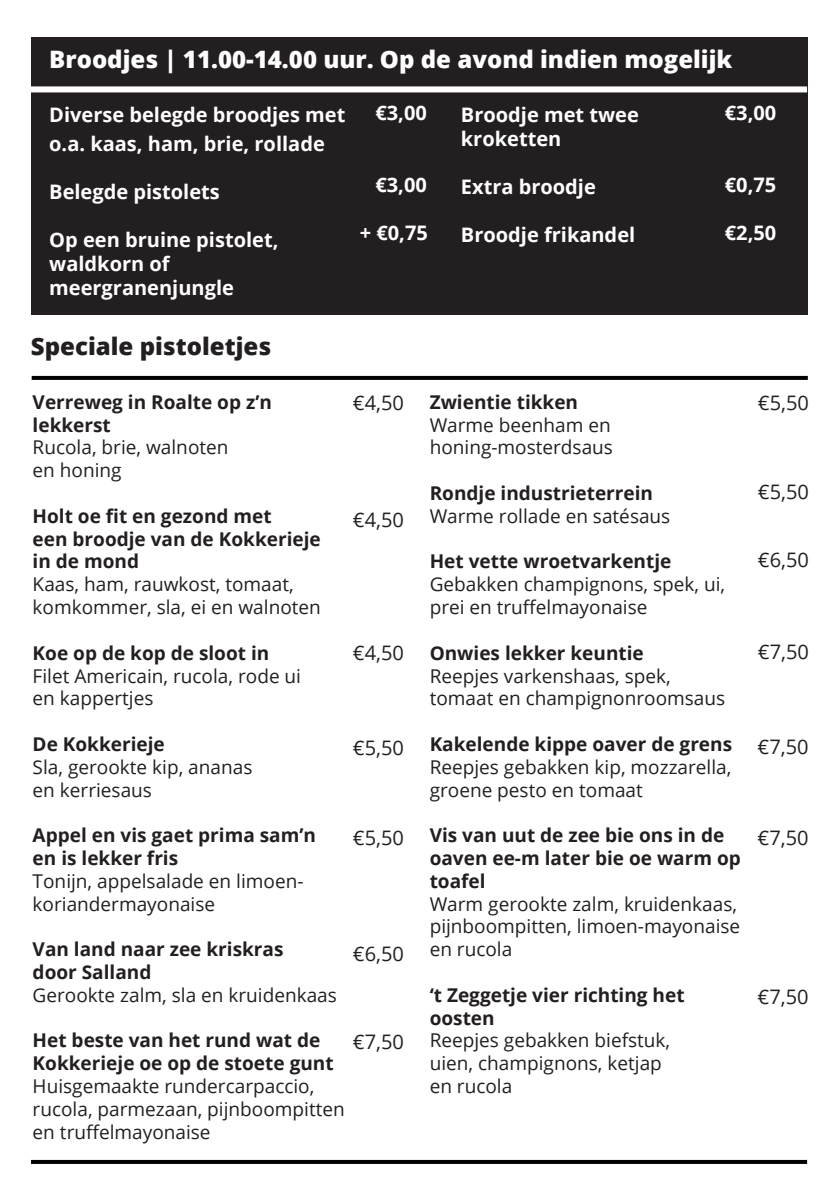
<style>
.page{position:relative;width:840px;height:1191px;background:#fff}
.page>*{position:absolute;margin:0;border:0;box-sizing:border-box;transform-origin:0 0}
.t1{font:800 24px "Open Sans";color:#fff}
.t2{font:800 24px "Open Sans";color:#231f20}
.t3{font:700 20px/28.8px "Open Sans";color:#fff}
.t4{font:20px "Open Sans";color:#231f20}
.t5{font:19px/22.8px "Open Sans";color:#231f20}
.t6{font:700 19px/22.8px "Open Sans";color:#231f20}
</style>
<div class="page">
<svg style="left:32px;top:376px;width:775px;height:4px;background:#050505"></svg>
<svg style="left:31px;top:1159px;width:775px;height:4px;background:#3b3b3b"></svg>
<div style="left:31px;top:37px;width:775px;height:277px;background:#231f20"></div>
<div style="left:31px;top:86px;width:775px;height:6px;background:#fff"></div>
<p class="t1" style="left:49px;top:41px;width:684px">Broodjes | 11.00-14.00 uur. Op de avond indien mogelijk</p>
<p class="t3" style="left:49px;top:100px;width:297px">Diverse belegde broodjes met o.a. kaas, ham, brie, rollade</p>
<p class="t3" style="left:49px;top:176px;width:172px">Belegde pistolets</p>
<p class="t3" style="left:49px;top:224px;width:231px">Op een bruine pistolet,</p>
<p class="t3" style="left:49px;top:248px;width:122px">waldkorn of</p>
<p class="t3" style="left:49px;top:272px;width:186px">meergranenjungle</p>
<p class="t3" style="left:375px;top:98px;width:53px">€3,00</p>
<p class="t3" style="left:724px;top:98px;width:53px">€3,00</p>
<p class="t3" style="left:460px;top:100px;width:179px">Broodje met twee</p>
<p class="t3" style="left:460px;top:124px;width:102px">kroketten</p>
<p class="t3" style="left:460px;top:172px;width:136px">Extra broodje</p>
<p class="t3" style="left:460px;top:220px;width:176px">Broodje frikandel</p>
<p class="t3" style="left:375px;top:170px;width:53px">€3,00</p>
<p class="t3" style="left:359px;top:218px;width:70px">+ €0,75</p>
<p class="t3" style="left:724px;top:170px;width:53px">€0,75</p>
<p class="t3" style="left:724px;top:218px;width:53px">€2,50</p>
<p class="t2" style="left:31px;top:328px;width:242px">Speciale pistoletjes</p>
<p class="t6" style="left:33px;top:390px;width:241px">Verreweg in Roalte op z’n</p>
<p class="t6" style="left:33px;top:413px;width:80px">lekkerst</p>
<p class="t5" style="left:33px;top:435px;width:197px">Rucola, brie, walnoten</p>
<p class="t5" style="left:33px;top:458px;width:90px">en honing</p>
<p class="t6" style="left:33px;top:504px;width:240px">Holt oe fit en gezond met</p>
<p class="t6" style="left:33px;top:527px;width:289px">een broodje van de Kokkerieje</p>
<p class="t6" style="left:33px;top:550px;width:108px">in de mond</p>
<p class="t5" style="left:33px;top:572px;width:262px">Kaas, ham, rauwkost, tomaat,</p>
<p class="t5" style="left:33px;top:595px;width:289px">komkommer, sla, ei en walnoten</p>
<p class="t6" style="left:33px;top:641px;width:238px">Koe op de kop de sloot in</p>
<p class="t5" style="left:33px;top:663px;width:270px">Filet Americain, rucola, rode ui</p>
<p class="t5" style="left:33px;top:686px;width:122px">en kappertjes</p>
<p class="t6" style="left:33px;top:732px;width:134px">De Kokkerieje</p>
<p class="t5" style="left:33px;top:755px;width:221px">Sla, gerookte kip, ananas</p>
<p class="t5" style="left:33px;top:777px;width:121px">en kerriesaus</p>
<p class="t6" style="left:33px;top:823px;width:285px">Appel en vis gaet prima sam’n</p>
<p class="t6" style="left:33px;top:846px;width:147px">en is lekker fris</p>
<p class="t5" style="left:33px;top:869px;width:272px">Tonijn, appelsalade en limoen-</p>
<p class="t5" style="left:33px;top:891px;width:184px">koriandermayonaise</p>
<p class="t6" style="left:33px;top:937px;width:252px">Van land naar zee kriskras</p>
<p class="t6" style="left:33px;top:960px;width:120px">door Salland</p>
<p class="t5" style="left:33px;top:983px;width:305px">Gerookte zalm, sla en kruidenkaas</p>
<p class="t6" style="left:33px;top:1028px;width:302px">Het beste van het rund wat de<br>Kokkerieje oe op de stoete gunt</p>
<p class="t5" style="left:33px;top:1074px;width:283px">Huisgemaakte rundercarpaccio,</p>
<p class="t5" style="left:33px;top:1097px;width:313px">rucola, parmezaan, pijnboompitten</p>
<p class="t5" style="left:33px;top:1119px;width:179px">en truffelmayonaise</p>
<p class="t4" style="left:353px;top:388px;width:53px">€4,50</p>
<p class="t4" style="left:353px;top:506px;width:53px">€4,50</p>
<p class="t4" style="left:353px;top:639px;width:53px">€4,50</p>
<p class="t4" style="left:353px;top:733px;width:53px">€5,50</p>
<p class="t4" style="left:353px;top:823px;width:53px">€5,50</p>
<p class="t4" style="left:353px;top:940px;width:53px">€6,50</p>
<p class="t4" style="left:353px;top:1027px;width:53px">€7,50</p>
<p class="t6" style="left:429px;top:390px;width:150px">Zwientie tikken</p>
<p class="t5" style="left:429px;top:413px;width:182px">Warme beenham en</p>
<p class="t5" style="left:429px;top:435px;width:185px">honing-mosterdsaus</p>
<p class="t6" style="left:429px;top:481px;width:225px">Rondje industrieterrein</p>
<p class="t5" style="left:429px;top:504px;width:242px">Warme rollade en satésaus</p>
<p class="t6" style="left:429px;top:550px;width:243px">Het vette wroetvarkentje</p>
<p class="t5" style="left:429px;top:572px;width:297px">Gebakken champignons, spek, ui, prei en truffelmayonaise</p>
<p class="t6" style="left:429px;top:641px;width:215px">Onwies lekker keuntie</p>
<p class="t5" style="left:429px;top:663px;width:242px">Reepjes varkenshaas, spek,</p>
<p class="t5" style="left:429px;top:686px;width:297px">tomaat en champignonroomsaus</p>
<p class="t6" style="left:429px;top:732px;width:304px">Kakelende kippe oaver de grens</p>
<p class="t5" style="left:429px;top:755px;width:303px">Reepjes gebakken kip, mozzarella, groene pesto en tomaat</p>
<p class="t6" style="left:429px;top:823px;width:312px">Vis van uut de zee bie ons in de oaven ee-m later bie oe warm op toafel</p>
<p class="t5" style="left:429px;top:891px;width:309px">Warm gerookte zalm, kruidenkaas,</p>
<p class="t5" style="left:429px;top:914px;width:312px">pijnboompitten, limoen-mayonaise en rucola</p>
<p class="t6" style="left:429px;top:983px;width:256px">‘t Zeggetje vier richting het</p>
<p class="t6" style="left:429px;top:1006px;width:66px">oosten</p>
<p class="t5" style="left:429px;top:1028px;width:242px">Reepjes gebakken biefstuk,</p>
<p class="t5" style="left:429px;top:1051px;width:234px">uien, champignons, ketjap</p>
<p class="t5" style="left:429px;top:1074px;width:84px">en rucola</p>
<p class="t4" style="left:757px;top:388px;width:53px">€5,50</p>
<p class="t4" style="left:757px;top:478px;width:53px">€5,50</p>
<p class="t4" style="left:757px;top:546px;width:53px">€6,50</p>
<p class="t4" style="left:757px;top:638px;width:53px">€7,50</p>
<p class="t4" style="left:757px;top:733px;width:53px">€7,50</p>
<p class="t4" style="left:757px;top:823px;width:53px">€7,50</p>
<p class="t4" style="left:757px;top:983px;width:53px">€7,50</p>
</div>
